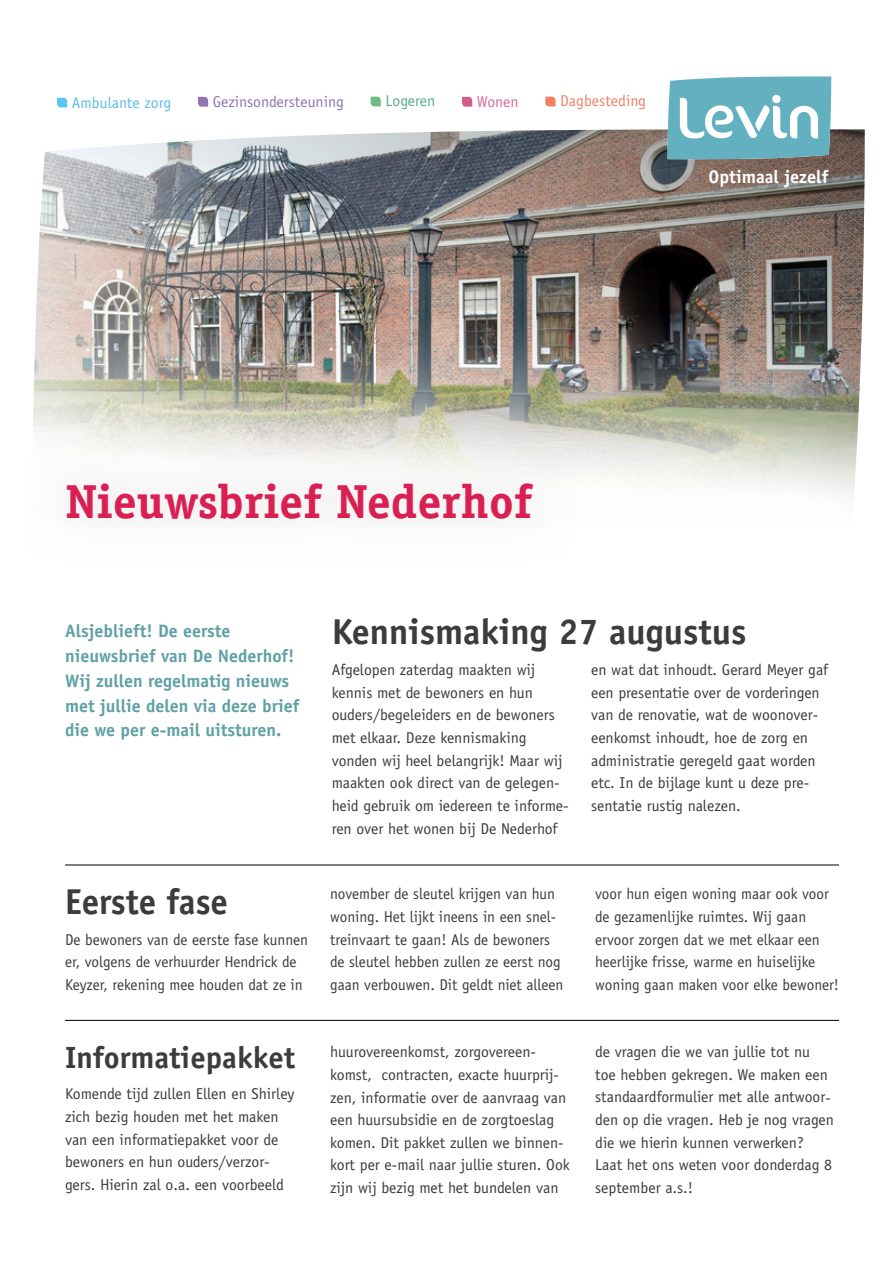
<style>
.page{position:relative;width:893px;height:1263px;background:#fff}
.page>*{position:absolute;margin:0;border:0;box-sizing:border-box;transform-origin:0 0}
.t1{font:700 47.85px "Officina Serif Std";color:#da2053}
.t2{font:700 36px "Officina Sans Std";color:#3c3c3b}
.t3{font:700 30.75px "Officina Sans Std";color:#3c3c3b}
.t4{font:700 18.3px "Officina Sans Std";color:#fff}
.t5{font:700 18px/24.8px "Officina Sans Std";color:#60a1a6}
.t6{font:15.75px/22.6px "Officina Sans Std";color:#3c3c3b}
.t7{font:15.75px "Officina Sans Std";color:#9075b3}
.t8{font:15.75px "Officina Sans Std";color:#5ebde6}
.t9{font:15.75px "Officina Sans Std";color:#e98466}
.t10{font:15.75px "Officina Sans Std";color:#59ad87}
.t11{font:15.75px "Officina Sans Std";letter-spacing:-.01em;color:#d86e9a}
</style>
<div class="page">
<img style="left:33px;top:129px;width:832px;height:368px">
<div style="left:22px;top:438px;width:556px;height:127px;background:#f0f0f0;opacity:.9"></div>
<svg style="left:198px;top:97px;width:10px;height:10px"></svg>
<svg style="left:371px;top:97px;width:10px;height:9px"></svg>
<svg style="left:57px;top:98px;width:10px;height:10px"></svg>
<svg style="left:545px;top:97px;width:10px;height:9px"></svg>
<svg style="left:462px;top:97px;width:10px;height:10px"></svg>
<svg style="left:668px;top:76px;width:163px;height:83px"></svg>
<hr style="left:65px;top:865px;width:774px;height:1px;background:#000">
<hr style="left:65px;top:1020px;width:774px;height:1px;background:#000">
<p class="t8" style="left:72px;top:93px;width:101px">Ambulante zorg</p>
<p class="t7" style="left:213px;top:92px;width:133px">Gezinsondersteuning</p>
<p class="t10" style="left:385px;top:92px;width:51px">Logeren</p>
<p class="t11" style="left:477px;top:92px;width:43px">Wonen</p>
<p class="t9" style="left:560px;top:92px;width:87px">Dagbesteding</p>
<p class="t4" style="left:709px;top:165px;width:121px">Optimaal jezelf</p>
<h1 class="t1" style="left:65px;top:472px;width:469px">Nieuwsbrief Nederhof</h1>
<p class="t5" style="left:65px;top:619px;width:236px">Alsjeblieft! De eerste nieuwsbrief van De Nederhof!<br>Wij zullen regelmatig nieuws met jullie delen via deze brief die we per e-mail uitsturen.</p>
<h2 class="t2" style="left:65px;top:879px;width:164px">Eerste fase</h2>
<p class="t6" style="left:65px;top:928px;width:245px">De bewoners van de eerste fase kunnen er, volgens de verhuurder Hendrick de<br>Keyzer, rekening mee houden dat ze in</p>
<h3 class="t3" style="left:65px;top:1038px;width:232px">Informatiepakket</h3>
<p class="t6" style="left:65px;top:1083px;width:231px">Komende tijd zullen Ellen en Shirley zich bezig houden met het maken van een informatiepakket voor de bewoners en hun ouders/verzor&shy;gers. Hierin zal o.a. een voorbeeld</p>
<h2 class="t2" style="left:332px;top:609px;width:416px">Kennismaking 27 augustus</h2>
<p class="t6" style="left:332px;top:659px;width:238px">Afgelopen zaterdag maakten wij kennis met de bewoners en hun ouders/begeleiders en de bewoners met elkaar. Deze kennismaking vonden wij heel belangrijk! Maar wij maakten ook direct van de gelegen&shy;heid gebruik om iedereen te informe&shy;ren over het wonen bij De Nederhof</p>
<p class="t6" style="left:591px;top:659px;width:239px">en wat dat inhoudt. Gerard Meyer gaf een presentatie over de vorderingen van de renovatie, wat de woonover&shy;eenkomst inhoudt, hoe de zorg en administratie geregeld gaat worden etc. In de bijlage kunt u deze pre&shy;sentatie rustig nalezen.</p>
<p class="t6" style="left:330px;top:883px;width:235px">november de sleutel krijgen van hun woning. Het lijkt ineens in een snel&shy;treinvaart te gaan! Als de bewoners de sleutel hebben zullen ze eerst nog gaan verbouwen. Dit geldt niet alleen</p>
<p class="t6" style="left:595px;top:883px;width:245px">voor hun eigen woning maar ook voor de gezamenlijke ruimtes. Wij gaan ervoor zorgen dat we met elkaar een heerlijke frisse, warme en huiselijke woning gaan maken voor elke bewoner!</p>
<p class="t6" style="left:330px;top:1041px;width:241px">huurovereenkomst, zorgovereen&shy;komst, contracten, exacte huurprij&shy;zen, informatie over de aanvraag van een huursubsidie en de zorgtoeslag komen. Dit pakket zullen we binnen&shy;kort per e-mail naar jullie sturen. Ook zijn wij bezig met het bundelen van</p>
<p class="t6" style="left:595px;top:1041px;width:240px">de vragen die we van jullie tot nu toe hebben gekregen. We maken een standaardformulier met alle antwoor&shy;den op die vragen. Heb je nog vragen die we hierin kunnen verwerken?<br>Laat het ons weten voor donderdag 8 september a.s.!</p>
</div>
